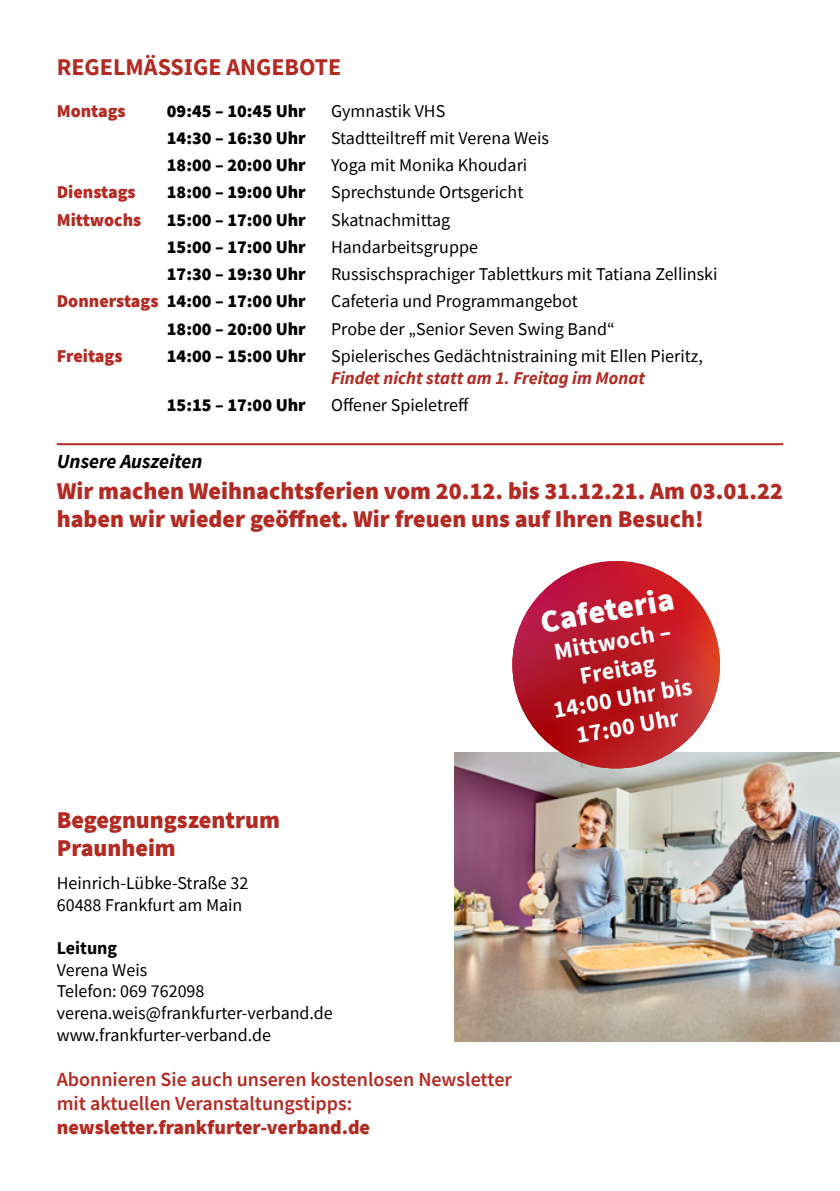
<style>
.page{position:relative;width:840px;height:1191px;background:#fff}
.page>*{position:absolute;margin:0;border:0;box-sizing:border-box;transform-origin:0 0}
.t1{font:900 32px "Source Sans Pro";color:#fff}
.t2{font:900 24px/28.8px "Source Sans Pro";color:#b32a22}
.t3{font:700 24px/28.8px "Source Sans Pro";color:#fff;text-align:center}
.t4{font:700 24px "Source Sans Pro";color:#b32a22}
.t5{font:600 20px/24px "Source Sans Pro";color:#b32a22}
.t6{font:900 20px "Source Sans Pro";color:#b32a22}
.t7{font:italic 700 20px "Source Sans Pro";color:#000}
.t8{font:18px/21.6px "Source Sans Pro";color:#000}
.t9{font:900 18px "Source Sans Pro";color:#000}
.t10{font:italic 700 18px "Source Sans Pro";color:#b32a22}
.t11{font:900 18px "Source Sans Pro";color:#b32a22}
.t12{font:700 18px "Source Sans Pro";color:#000}
.s1{color:#b32a22}
</style>
<div class="page">
<img style="left:454px;top:752px;width:385px;height:289px">
<hr style="left:57px;top:443px;width:725px;height:2px;background:#b32a22">
<img style="left:512px;top:561px;width:207px;height:207px">
<h2 class="t4" style="left:57px;top:51px;width:286px">REGELMÄSSIGE ANGEBOTE</h2>
<p class="t11" style="left:57px;top:98px;width:70px">Montags</p>
<p class="t9" style="left:167px;top:98px;width:140px">09:45 – 10:45 Uhr</p>
<p class="t8" style="left:331px;top:100px;width:116px">Gymnastik VHS</p>
<p class="t9" style="left:167px;top:125px;width:140px">14:30 – 16:30 Uhr</p>
<p class="t8" style="left:331px;top:127px;width:219px">Stadtteiltreff mit Verena Weis</p>
<p class="t9" style="left:167px;top:153px;width:140px">18:00 – 20:00 Uhr</p>
<p class="t8" style="left:331px;top:154px;width:198px">Yoga mit Monika Khoudari</p>
<p class="t11" style="left:57px;top:180px;width:80px">Dienstags</p>
<p class="t9" style="left:167px;top:180px;width:140px">18:00 – 19:00 Uhr</p>
<p class="t8" style="left:331px;top:181px;width:194px">Sprechstunde Ortsgericht</p>
<p class="t11" style="left:57px;top:207px;width:86px">Mittwochs</p>
<p class="t9" style="left:167px;top:207px;width:140px">15:00 – 17:00 Uhr</p>
<p class="t8" style="left:331px;top:209px;width:121px">Skatnachmittag</p>
<p class="t9" style="left:167px;top:234px;width:140px">15:00 – 17:00 Uhr</p>
<p class="t8" style="left:331px;top:236px;width:148px">Handarbeitsgruppe</p>
<p class="t9" style="left:167px;top:262px;width:140px">17:30 – 19:30 Uhr</p>
<p class="t8" style="left:331px;top:263px;width:388px">Russischsprachiger Tablettkurs mit Tatiana Zellinski</p>
<p class="t9" style="left:57px;top:289px;width:250px"><span class="s1">Donnerstags</span> 14:00 – 17:00 Uhr</p>
<p class="t8" style="left:331px;top:290px;width:248px">Cafeteria und Programmangebot</p>
<p class="t9" style="left:167px;top:316px;width:140px">18:00 – 20:00 Uhr</p>
<p class="t8" style="left:331px;top:318px;width:285px">Probe der „Senior Seven Swing Band“</p>
<p class="t11" style="left:57px;top:343px;width:67px">Freitags</p>
<p class="t9" style="left:167px;top:343px;width:140px">14:00 – 15:00 Uhr</p>
<p class="t8" style="left:331px;top:345px;width:373px">Spielerisches Gedächtnistraining mit Ellen Pieritz,</p>
<p class="t10" style="left:331px;top:365px;width:315px">Findet nicht statt am 1. Freitag im Monat</p>
<p class="t9" style="left:167px;top:392px;width:140px">15:15 – 17:00 Uhr</p>
<p class="t8" style="left:331px;top:394px;width:139px">Offener Spieletreff</p>
<p class="t7" style="left:57px;top:448px;width:147px">Unsere Auszeiten</p>
<h2 class="t2" style="left:57px;top:476px;width:727px;line-height:28px">Wir machen Weihnachtsferien vom 20.12. bis 31.12.21. Am 03.01.22 haben wir wieder geöffnet. Wir freuen uns auf Ihren Besuch!</h2>
<h2 class="t2" style="left:57px;top:805px;width:225px">Begegnungszentrum<br>Praunheim</h2>
<p class="t8" style="left:57px;top:872px;width:193px">Heinrich-Lübke-Straße 32<br>60488 Frankfurt am Main</p>
<p class="t12" style="left:57px;top:936px;width:62px">Leitung</p>
<p class="t8" style="left:57px;top:959px;width:277px">Verena Weis<br>Telefon: 069 762098 verena.weis@frankfurter-verband.de www.frankfurter-verband.de</p>
<p class="t5" style="left:57px;top:1067px;width:456px">Abonnieren Sie auch unseren kostenlosen Newsletter mit aktuellen Veranstaltungstipps:</p>
<p class="t6" style="left:57px;top:1113px;width:315px">newsletter.frankfurter-verband.de</p>
<h1 class="t1" style="left:536px;top:600px;width:136px;rotate:-10deg">Cafeteria</h1>
<h2 class="t3" style="left:540px;top:639px;width:142px;rotate:-10deg">Mittwoch –<br>Freitag<br>14:00 Uhr bis<br>17:00 Uhr</h2>
</div>
